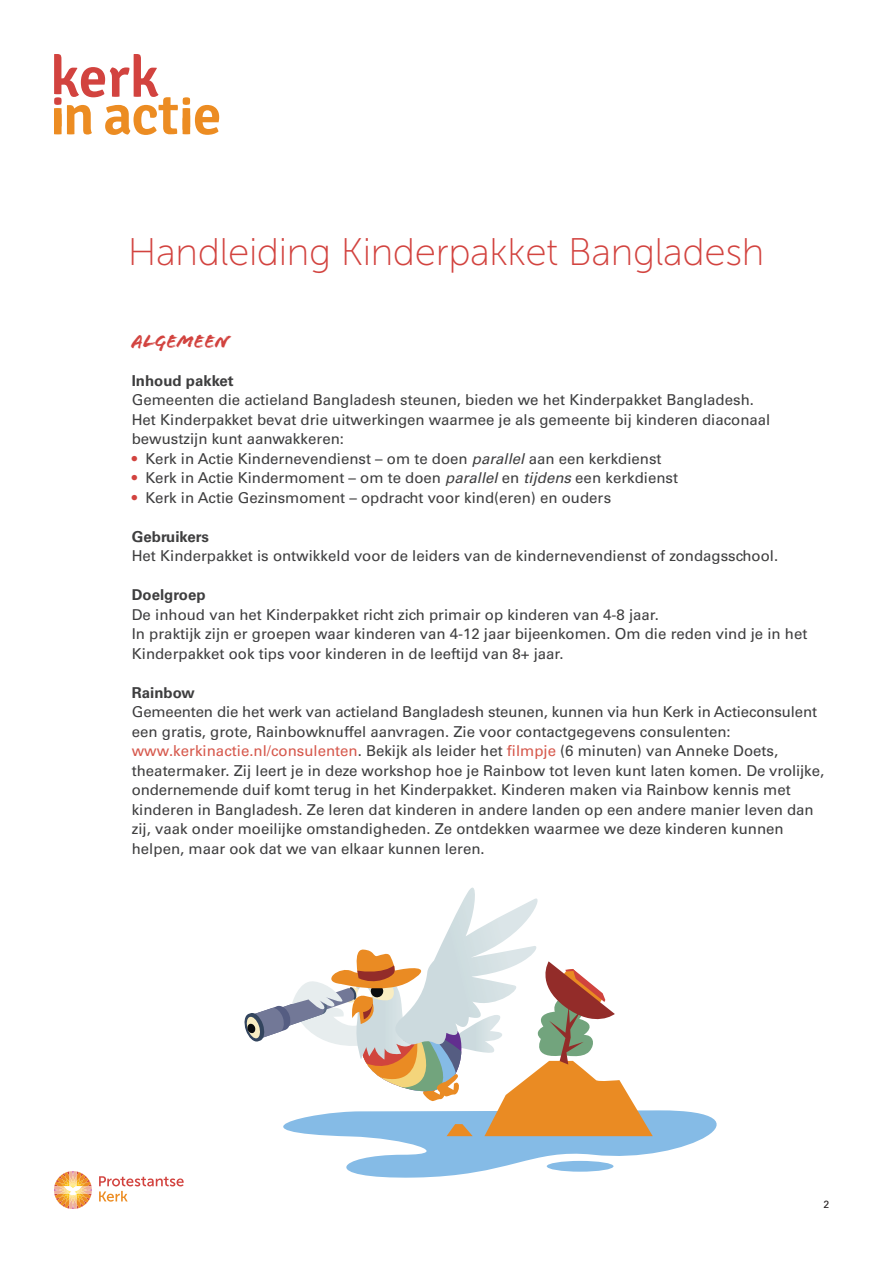
<style>
.page{position:relative;width:893px;height:1263px;background:#fff}
.page>*{position:absolute;margin:0;border:0;box-sizing:border-box;transform-origin:0 0}
.t1{font:38.4px "Museo Sans 100";letter-spacing:-.01em;color:#d2433f}
.t2{font:19.5px "Flood Std";color:#d2433f}
.t3{font:15px/19.5px "Univers LT Std";color:#3e3e3f}
.t4{font:700 15px "Univers LT Std";color:#3e3e3f}
.t5{font:10.5px "Univers LT Std";color:#231f20}
.s1{color:#d2433f}
.s2{font-style:italic}
.s3{color:#d6584c}
</style>
<div class="page">
<svg style="left:99px;top:1176px;width:85px;height:26px"></svg>
<svg style="left:54px;top:1171px;width:38px;height:38px"></svg>
<svg style="left:54px;top:54px;width:165px;height:81px"></svg>
<svg style="left:244px;top:887px;width:473px;height:291px"></svg>
<div style="left:547px;top:1161px;width:66px;height:11px;background:#85bbe6;border-radius:50%"></div>
<p class="t1" style="left:128px;top:232px;width:638px">Handleiding Kinderpakket Bangladesh</p>
<p class="t2" style="left:132px;top:330px;width:99px">ALGEMEEN</p>
<p class="t4" style="left:132px;top:371px;width:103px">Inhoud pakket</p>
<p class="t3" style="left:132px;top:390px;width:640px">Gemeenten die actieland Bangladesh steunen, bieden we het Kinderpakket Bangladesh.<br>Het Kinderpakket bevat drie uitwerkingen waarmee je als gemeente bij kinderen diaconaal bewustzijn kunt aanwakkeren:</p>
<p class="t3" style="left:132px;top:449px;width:531px"><span class="s1">•</span> Kerk in Actie Kindernevendienst – om te doen <span class="s2">parallel</span> aan een kerkdienst</p>
<p class="t3" style="left:132px;top:468px;width:548px"><span class="s1">•</span> Kerk in Actie Kindermoment – om te doen <span class="s2">parallel</span> en <span class="s2">tijdens</span> een kerkdienst</p>
<p class="t3" style="left:132px;top:488px;width:481px"><span class="s1">•</span> Kerk in Actie Gezinsmoment – opdracht voor kind(eren) en ouders</p>
<p class="t4" style="left:132px;top:527px;width:79px">Gebruikers</p>
<p class="t3" style="left:132px;top:546px;width:648px">Het Kinderpakket is ontwikkeld voor de leiders van de kindernevendienst of zondagsschool.</p>
<p class="t4" style="left:132px;top:586px;width:75px">Doelgroep</p>
<p class="t3" style="left:132px;top:605px;width:529px">De inhoud van het Kinderpakket richt zich primair op kinderen van 4-8 jaar.</p>
<p class="t3" style="left:132px;top:624px;width:677px">In praktijk zijn er groepen waar kinderen van 4-12 jaar bijeenkomen. Om die reden vind je in het<br>Kinderpakket ook tips voor kinderen in de leeftijd van 8+ jaar.</p>
<p class="t4" style="left:132px;top:683px;width:65px">Rainbow</p>
<p class="t3" style="left:132px;top:702px;width:694px">Gemeenten die het werk van actieland Bangladesh steunen, kunnen via hun Kerk in Actieconsulent een gratis, grote, Rainbowknuffel aanvragen. Zie voor contactgegevens consulenten: <span class="s3">www.kerkinactie.nl/consulenten</span>. Bekijk als leider het <span class="s3">filmpje</span> (6 minuten) van Anneke Doets, theatermaker. Zij leert je in deze workshop hoe je Rainbow tot leven kunt laten komen. De vrolijke, ondernemende duif komt terug in het Kinderpakket. Kinderen maken via Rainbow kennis met kinderen in Bangladesh. Ze leren dat kinderen in andere landen op een andere manier leven dan zij, vaak onder moeilijke omstandigheden. Ze ontdekken waarmee we deze kinderen kunnen helpen, maar ook dat we van elkaar kunnen leren.</p>
<p class="t5" style="left:823px;top:1198px;width:7px">2</p>
</div>
